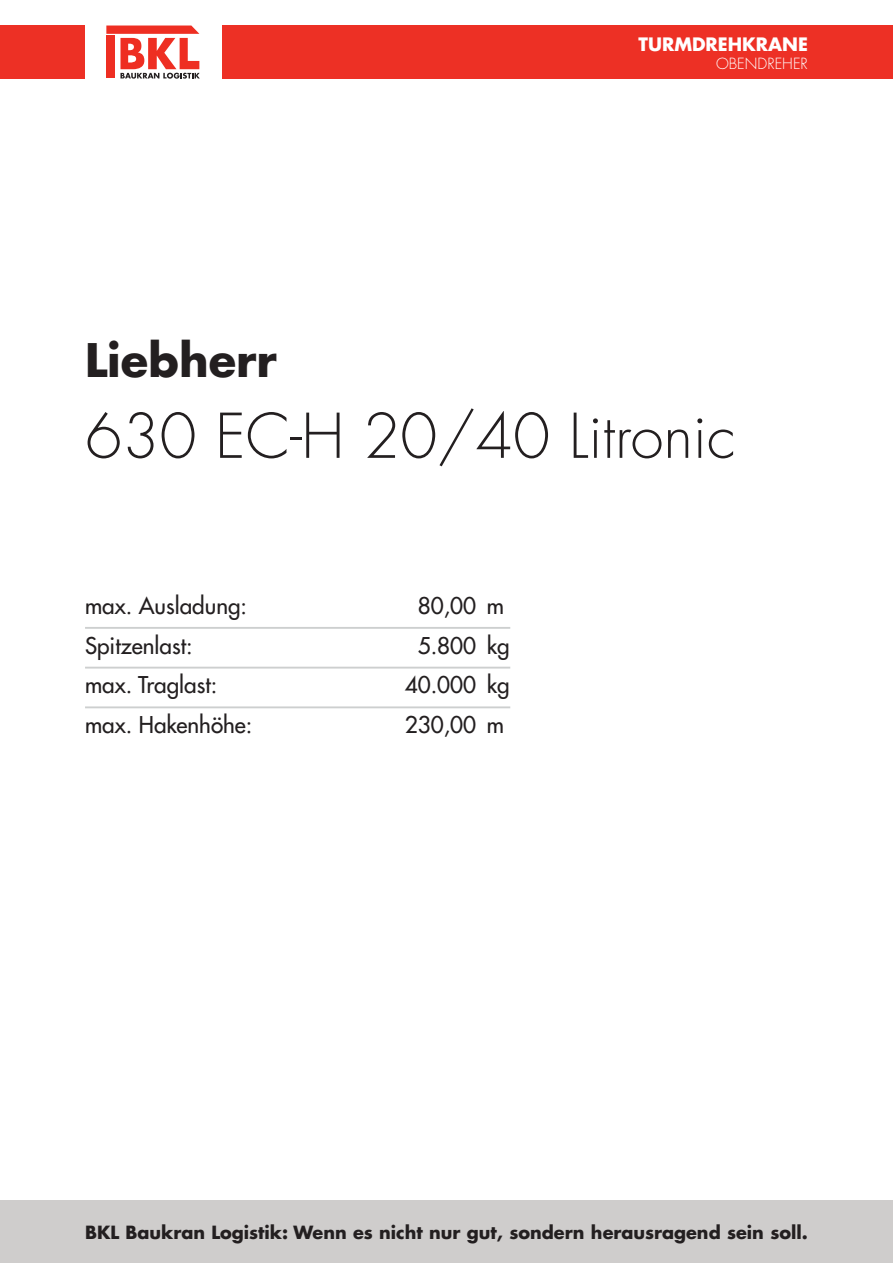
<style>
.page{position:relative;width:893px;height:1263px;background:#fff}
.page>*{position:absolute;margin:0;border:0;box-sizing:border-box;transform-origin:0 0}
.t1{font:300 60px "Futura LT Pro";color:#231f20}
.t2{font:700 45px "Futura LT Pro";color:#231f20}
.t3{font:500 22.5px "Futura LT Pro";color:#231f20}
.t4{font:700 18px "Futura LT Pro";color:#fff}
.t5{font:700 17.7px "Futura LT Pro";color:#231f20}
.t6{font:300 15px "Futura LT Pro";color:#fff}
</style>
<div class="page">
<div style="left:0;top:26px;width:893px;height:53px;background:#ed3025"></div>
<div style="left:85px;top:25px;width:136px;height:54px;background:#fff"></div>
<svg style="left:106px;top:26px;width:94px;height:53px"></svg>
<div style="left:0;top:1199px;width:893px;height:64px;background:#cfcdcc"></div>
<hr style="left:85px;top:627px;width:425px;height:2px;background:#cdcfcf">
<hr style="left:85px;top:667px;width:425px;height:1px;background:#cdcfcf">
<hr style="left:85px;top:706px;width:425px;height:2px;background:#cdcfcf">
<p class="t4" style="left:639px;top:30px;width:171px">TURMDREHKRANE</p>
<p class="t6" style="left:716px;top:54px;width:93px">OBENDREHER</p>
<h2 class="t2" style="left:85px;top:326px;width:193px">Liebherr</h2>
<h1 class="t1" style="left:85px;top:397px;width:652px">630 EC-H 20/40 Litronic</h1>
<p class="t3" style="left:85px;top:589px;width:164px">max. Ausladung:</p>
<p class="t3" style="left:418px;top:589px;width:88px">80,00 m</p>
<p class="t3" style="left:85px;top:629px;width:109px">Spitzenlast:</p>
<p class="t3" style="left:418px;top:629px;width:94px">5.800 kg</p>
<p class="t3" style="left:85px;top:668px;width:134px">max. Traglast:</p>
<p class="t3" style="left:405px;top:668px;width:107px">40.000 kg</p>
<p class="t3" style="left:85px;top:708px;width:169px">max. Hakenhöhe:</p>
<p class="t3" style="left:405px;top:708px;width:101px">230,00 m</p>
<p class="t5" style="left:85px;top:1218px;width:724px">BKL Baukran Logistik: Wenn es nicht nur gut, sondern herausragend sein soll.</p>
</div>
